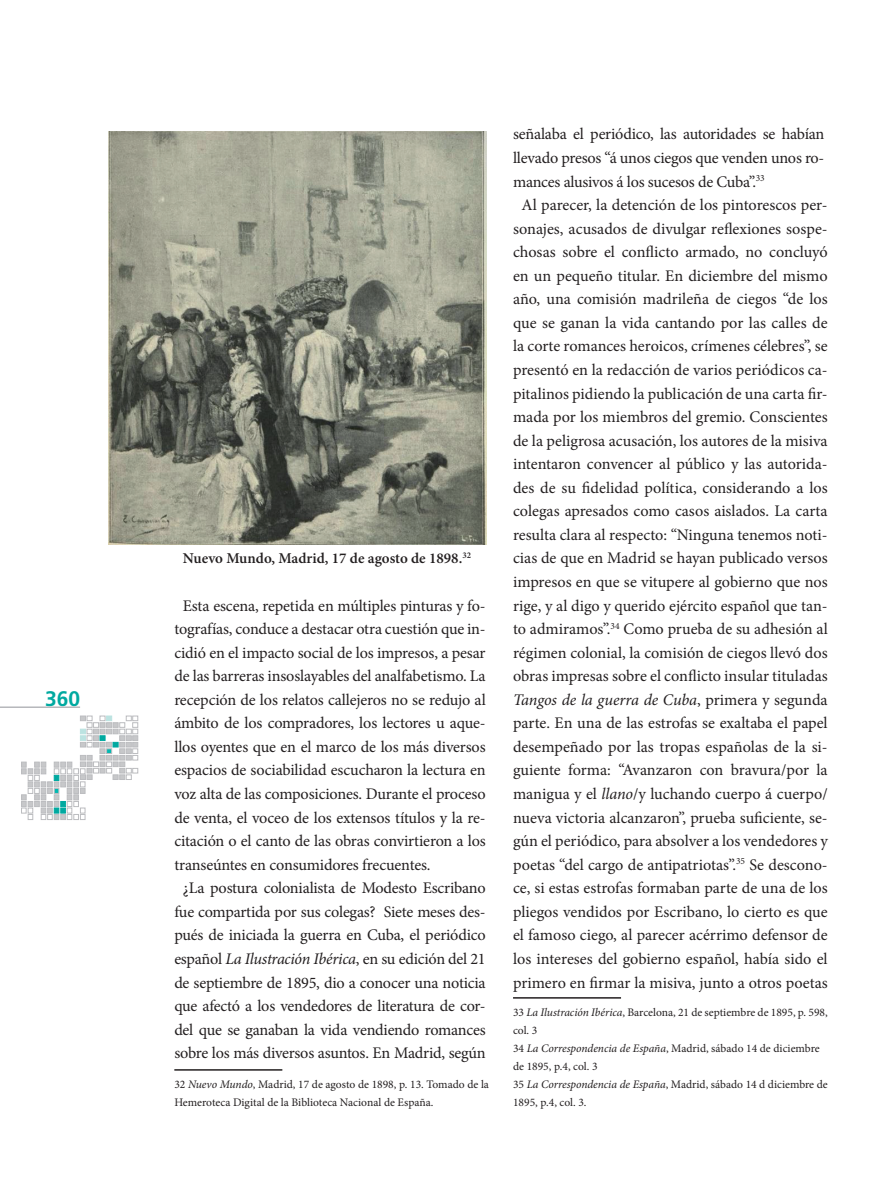
<style>
.page{position:relative;width:893px;height:1191px;background:#fff}
.page>*{position:absolute;margin:0;border:0;box-sizing:border-box;transform-origin:0 0}
.t1{font:700 21px "Frutiger";color:#00a9a0}
.t2{font:16.2px "Minion Pro";letter-spacing:-.005em;color:#231f20}
.t3{font:italic 16.2px "Minion Pro";letter-spacing:-.005em;color:#231f20}
.t4{font:600 15px "Minion Pro";color:#231f20}
.t5{font:11.55px/18px "Minion Pro";color:#231f20}
.s1{font-style:italic}
.s2{font-style:normal}
</style>
<div class="page">
<svg style="left:21px;top:716px;width:117px;height:103px"></svg>
<hr style="left:0;top:707px;width:80px;height:1px;background:#b2b3b7">
<hr style="left:174px;top:1069px;width:108px;height:1px;background:#231f20">
<hr style="left:513px;top:997px;width:108px;height:1px;background:#231f20">
<img style="left:109px;top:131px;width:378px;height:413px">
<p class="t1" style="left:45px;top:686px;width:37px">360</p>
<p class="t4" style="left:183px;top:548px;width:290px">Nuevo Mundo, Madrid, 17 de agosto de 1898.<sup>32</sup></p>
<p class="t2" style="left:183px;top:594px;width:304px">Esta escena, repetida en múltiples pinturas y fo-</p>
<p class="t2" style="left:174px;top:618px;width:313px">tografías, conduce a destacar otra cuestión que in-</p>
<p class="t2" style="left:174px;top:641px;width:313px">cidió en el impacto social de los impresos, a pesar</p>
<p class="t2" style="left:174px;top:665px;width:313px">de las barreras insoslayables del analfabetismo. La</p>
<p class="t2" style="left:174px;top:689px;width:313px">recepción de los relatos callejeros no se redujo al</p>
<p class="t2" style="left:174px;top:712px;width:313px">ámbito de los compradores, los lectores u aque-</p>
<p class="t2" style="left:174px;top:736px;width:313px">llos oyentes que en el marco de los más diversos</p>
<p class="t2" style="left:174px;top:759px;width:313px">espacios de sociabilidad escucharon la lectura en</p>
<p class="t2" style="left:174px;top:783px;width:313px">voz alta de las composiciones. Durante el proceso</p>
<p class="t2" style="left:174px;top:806px;width:313px">de venta, el voceo de los extensos títulos y la re-</p>
<p class="t2" style="left:174px;top:830px;width:313px">citación o el canto de las obras convirtieron a los</p>
<p class="t2" style="left:174px;top:853px;width:258px">transeúntes en consumidores frecuentes.</p>
<p class="t2" style="left:183px;top:877px;width:304px">¿La postura colonialista de Modesto Escribano</p>
<p class="t2" style="left:174px;top:900px;width:313px">fue compartida por sus colegas? Siete meses des-</p>
<p class="t2" style="left:174px;top:924px;width:313px">pués de iniciada la guerra en Cuba, el periódico</p>
<p class="t2" style="left:174px;top:948px;width:313px">español <span class="s1">La Ilustración Ibérica</span>, en su edición del 21</p>
<p class="t2" style="left:174px;top:971px;width:313px">de septiembre de 1895, dio a conocer una noticia</p>
<p class="t2" style="left:174px;top:995px;width:313px">que afectó a los vendedores de literatura de cor-</p>
<p class="t2" style="left:174px;top:1018px;width:313px">del que se ganaban la vida vendiendo romances</p>
<p class="t2" style="left:174px;top:1042px;width:313px">sobre los más diversos asuntos. En Madrid, según</p>
<p class="t5" style="left:174px;top:1075px;width:316px">32 <span class="s1">Nuevo Mundo</span>, Madrid, 17 de agosto de 1898, p. 13. Tomado de la<br>Hemeroteca Digital de la Biblioteca Nacional de España.</p>
<p class="t2" style="left:513px;top:123px;width:313px">señalaba el periódico, las autoridades se habían</p>
<p class="t2" style="left:513px;top:147px;width:313px">llevado presos “á unos ciegos que venden unos ro-</p>
<p class="t2" style="left:513px;top:170px;width:253px">mances alusivos á los sucesos de Cuba”.<sup>33</sup></p>
<p class="t2" style="left:521px;top:194px;width:308px">Al parecer, la detención de los pintorescos per-</p>
<p class="t2" style="left:513px;top:218px;width:316px">sonajes, acusados de divulgar reflexiones sospe-</p>
<p class="t2" style="left:513px;top:241px;width:316px">chosas sobre el conflicto armado, no concluyó</p>
<p class="t2" style="left:513px;top:265px;width:316px">en un pequeño titular. En diciembre del mismo</p>
<p class="t2" style="left:513px;top:288px;width:316px">año, una comisión madrileña de ciegos “de los</p>
<p class="t2" style="left:513px;top:312px;width:316px">que se ganan la vida cantando por las calles de</p>
<p class="t2" style="left:513px;top:335px;width:316px">la corte romances heroicos, crímenes célebres”, se</p>
<p class="t2" style="left:513px;top:359px;width:316px">presentó en la redacción de varios periódicos ca-</p>
<p class="t2" style="left:513px;top:382px;width:316px">pitalinos pidiendo la publicación de una carta fir-</p>
<p class="t2" style="left:513px;top:406px;width:316px">mada por los miembros del gremio. Conscientes</p>
<p class="t2" style="left:513px;top:429px;width:316px">de la peligrosa acusación, los autores de la misiva</p>
<p class="t2" style="left:513px;top:453px;width:316px">intentaron convencer al público y las autorida-</p>
<p class="t2" style="left:513px;top:477px;width:316px">des de su fidelidad política, considerando a los</p>
<p class="t2" style="left:513px;top:500px;width:316px">colegas apresados como casos aislados. La carta</p>
<p class="t2" style="left:513px;top:524px;width:316px">resulta clara al respecto: “Ninguna tenemos noti-</p>
<p class="t2" style="left:513px;top:547px;width:316px">cias de que en Madrid se hayan publicado versos</p>
<p class="t2" style="left:513px;top:571px;width:316px">impresos en que se vitupere al gobierno que nos</p>
<p class="t2" style="left:513px;top:594px;width:316px">rige, y al digo y querido ejército español que tan-</p>
<p class="t2" style="left:513px;top:618px;width:316px">to admiramos”.<sup>34</sup> Como prueba de su adhesión al</p>
<p class="t2" style="left:513px;top:641px;width:316px">régimen colonial, la comisión de ciegos llevó dos</p>
<p class="t2" style="left:513px;top:665px;width:316px">obras impresas sobre el conflicto insular tituladas</p>
<p class="t3" style="left:513px;top:688px;width:316px">Tangos de la guerra de Cuba<span class="s2">, primera y segunda</span></p>
<p class="t2" style="left:513px;top:712px;width:316px">parte. En una de las estrofas se exaltaba el papel</p>
<p class="t2" style="left:513px;top:736px;width:316px">desempeñado por las tropas españolas de la si-</p>
<p class="t2" style="left:513px;top:759px;width:316px">guiente forma: “Avanzaron con bravura/por la</p>
<p class="t2" style="left:513px;top:783px;width:316px">manigua y el <span class="s1">llano</span>/y luchando cuerpo á cuerpo/</p>
<p class="t2" style="left:513px;top:806px;width:316px">nueva victoria alcanzaron”, prueba suficiente, se-</p>
<p class="t2" style="left:513px;top:830px;width:316px">gún el periódico, para absolver a los vendedores y</p>
<p class="t2" style="left:513px;top:853px;width:316px">poetas “del cargo de antipatriotas”.<sup>35</sup> Se descono-</p>
<p class="t2" style="left:513px;top:877px;width:316px">ce, si estas estrofas formaban parte de una de los</p>
<p class="t2" style="left:513px;top:900px;width:316px">pliegos vendidos por Escribano, lo cierto es que</p>
<p class="t2" style="left:513px;top:924px;width:316px">el famoso ciego, al parecer acérrimo defensor de</p>
<p class="t2" style="left:513px;top:948px;width:316px">los intereses del gobierno español, había sido el</p>
<p class="t2" style="left:513px;top:971px;width:316px">primero en firmar la misiva, junto a otros poetas</p>
<p class="t5" style="left:513px;top:1003px;width:316px">33 <span class="s1">La Ilustración Ibérica</span>, Barcelona, 21 de septiembre de 1895, p. 598, col. 3<br>34 <span class="s1">La Correspondencia de España</span>, Madrid, sábado 14 de diciembre de 1895, p.4, col. 3<br>35 <span class="s1">La Correspondencia de España</span>, Madrid, sábado 14 d diciembre de 1895, p.4, col. 3.</p>
</div>
